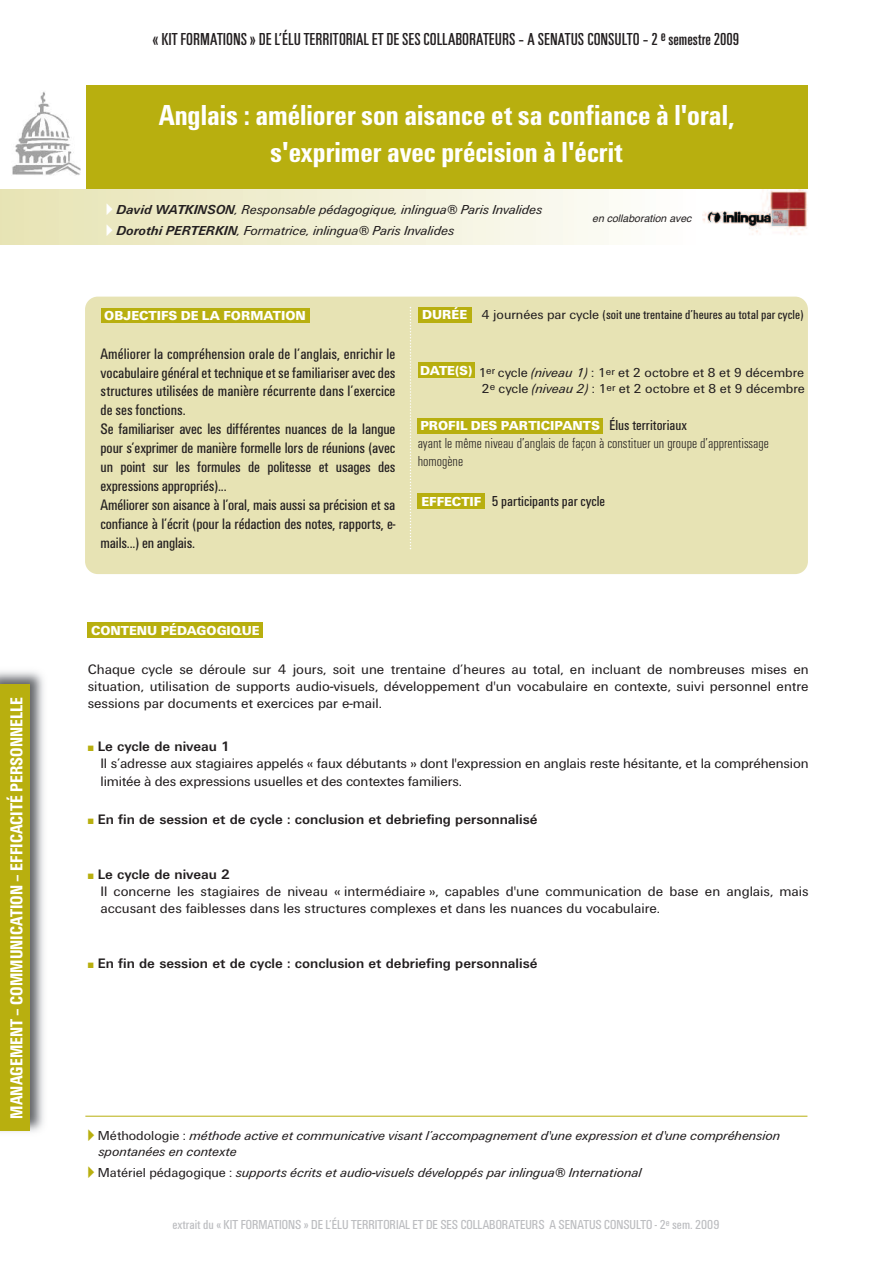
<style>
.page{position:relative;width:893px;height:1263px;background:#fff}
.page>*{position:absolute;margin:0;border:0;box-sizing:border-box;transform-origin:0 0}
.t1{font:700 condensed 30px/36px "Unitus T";color:#fff;text-align:center}
.t2{font:condensed 18px "Unitus T";color:#231f20}
.t3{font:700 condensed 18px "Unitus T";color:#fff}
.t4{font:condensed 15.75px/18.9px "Unitus T";letter-spacing:-.01em;color:#231f20}
.t5{font:300 condensed 15px/18px "Unitus T";color:#231f20}
.t6{font:condensed 15px "Unitus T";color:#231f20}
.t7{font:14.25px/17.1px "Unitus T";color:#231f20}
.t8{font:700 14.25px "Unitus T";color:#231f20}
.t9{font:italic 13.5px/16.5px "Unitus T";color:#231f20}
.t10{font:condensed 13.5px "Unitus T";color:#bcbdc0}
.t11{font:13.5px/16.2px "Unitus T";color:#231f20}
.t12{font:900 13.5px "Unitus T";color:#fff}
.t13{font:condensed 13.5px "Unitus T";color:#231f20}
.t14{font:italic 10.5px "Helvetica";color:#231f20}
.s1{font-family:"European Pi Three";font-style:normal;color:#fff}
.s2{font-weight:700}
.s3{font-stretch:normal}
.s4{font-style:italic}
.s5{font-size:10.5px}
.s6{font-family:"European Pi Three";font-style:normal;color:#b8af0f}
.s7{font-style:normal}
</style>
<div class="page">
<div style="left:0;top:174px;width:695px;height:71px;background:linear-gradient(to right,#e7e3b3,#fefefc)"></div>
<img style="left:703px;top:189px;width:105px;height:46px">
<div style="left:85px;top:297px;width:723px;height:277px;background:#e7e3b4;border-radius:13px"></div>
<div style="left:85px;top:85px;width:723px;height:104px;background:#b8af0f"></div>
<div style="left:101px;top:309px;width:209px;height:14px;background:#b8af0f"></div>
<div style="left:418px;top:362px;width:57px;height:16px;background:#b8af0f"></div>
<div style="left:418px;top:307px;width:53px;height:15px;background:#b8af0f"></div>
<div style="left:418px;top:493px;width:67px;height:16px;background:#b8af0f"></div>
<div style="left:418px;top:418px;width:185px;height:15px;background:#b8af0f"></div>
<div style="left:88px;top:623px;width:175px;height:15px;background:#b8af0f"></div>
<hr style="left:85px;top:1116px;width:722px;height:1px;background:#b8af0f">
<svg style="left:410px;top:307px;width:1px;height:242px"></svg>
<div style="left:0;top:85px;width:85px;height:104px;background:#fff"></div>
<img style="left:12px;top:91px;width:69px;height:84px">
<img style="left:0;top:671px;width:44px;height:461px">
<div style="left:0;top:685px;width:30px;height:446px;background:#b8af0f"></div>
<p class="t3" style="left:6px;top:1118px;width:423px;rotate:-90deg">MANAGEMENT – COMMUNICATION – EFFICACITÉ PERSONNELLE</p>
<p class="t2" style="left:153px;top:28px;width:588px">« KIT FORMATIONS » DEL’ÉLU TERRITORIAL ET DE SES COLLABORATEURS – A SENATUS CONSULTO–2 <sup>e</sup> semestre2009</p>
<h1 class="t1" style="left:159px;top:97px;width:577px">Anglais : améliorer son aisance et sa confiance à l'oral, s'exprimer avec précision à l'écrit</h1>
<p class="t9" style="left:106px;top:201px;width:438px"><span class="s1">-</span> <span class="s2">David WATKINSON</span>, Responsable pédagogique, inlingua® Paris Invalides</p>
<p class="t9" style="left:106px;top:222px;width:349px"><span class="s1">-</span> <span class="s2">Dorothi PERTERKIN</span>, Formatrice, inlingua® Paris Invalides</p>
<p class="t14" style="left:592px;top:212px;width:104px">en collaboration avec</p>
<p class="t12" style="left:422px;top:307px;width:47px">DURÉE</p>
<p class="t12" style="left:104px;top:308px;width:203px">OBJECTIFS DE LA FORMATION</p>
<p class="t13" style="left:482px;top:307px;width:323px"><span class="s3">4 journées par cycle</span> (soit une trentaine d’heures au total par cycle)</p>
<p class="t4" style="left:101px;top:344px;width:296px">Améliorer la compréhension orale de l’anglais, enrichir le vocabulaire général et technique et se familiariser avec des structures utilisées de manière récurrente dans l’exercice de ses fonctions.<br>Se familiariser avec les différentes nuances de la langue pour s’exprimer de manière formelle lors de réunions (avec un point sur les formules de politesse et usages des expressions appropriés)...<br>Améliorer son aisance à l’oral, mais aussi sa précision et sa confiance à l’écrit (pour la rédaction des notes, rapports, e&shy;mails...) en anglais.</p>
<p class="t12" style="left:420px;top:362px;width:54px">DATE(S)</p>
<p class="t11" style="left:478px;top:364px;width:328px">1<sup>er</sup> cycle <span class="s4">(niveau 1)</span> : 1<span class="s5">er</span> et 2 octobre et 8 et 9 décembre<br>2<sup>e</sup> cycle <span class="s4">(niveau 2)</span> : 1<span class="s5">er</span> et 2 octobre et 8 et 9 décembre</p>
<p class="t6" style="left:609px;top:416px;width:79px">Élus territoriaux</p>
<p class="t5" style="left:418px;top:434px;width:353px">ayant le même niveau d’anglais de façon à constituer un groupe d’apprentissage homogène</p>
<p class="t6" style="left:492px;top:492px;width:115px">5 participants par cycle</p>
<p class="t12" style="left:420px;top:417px;width:181px">PROFIL DES PARTICIPANTS</p>
<p class="t12" style="left:421px;top:493px;width:61px">EFFECTIF</p>
<p class="t12" style="left:91px;top:622px;width:170px">CONTENU PÉDAGOGIQUE</p>
<p class="t7" style="left:88px;top:660px;width:722px;text-align:justify">Chaque cycle se déroule sur 4 jours, soit une trentaine d’heures au total, en incluant de nombreuses mises en situation, utilisation de supports audio-visuels, développement d'un vocabulaire en contexte, suivi personnel entre sessions par documents et exercices par e-mail.</p>
<p class="t8" style="left:98px;top:738px;width:134px">Le cycle de niveau 1</p>
<p class="t7" style="left:101px;top:755px;width:710px">Il s’adresse aux stagiaires appelés « faux débutants » dont l'expression en anglais reste hésitante, et la compréhension limitée à des expressions usuelles et des contextes familiers.</p>
<p class="t8" style="left:98px;top:810px;width:441px">En fin de session et de cycle : conclusion et debriefing personnalisé</p>
<p class="t8" style="left:98px;top:866px;width:134px">Le cycle de niveau 2</p>
<p class="t7" style="left:101px;top:882px;width:710px">Il concerne les stagiaires de niveau « intermédiaire », capables d'une communication de base en anglais, mais accusant des faiblesses dans les structures complexes et dans les nuances du vocabulaire.</p>
<p class="t8" style="left:98px;top:955px;width:441px">En fin de session et de cycle : conclusion et debriefing personnalisé</p>
<p class="t9" style="left:98px;top:1127px;width:683px;text-indent:-11px"><span class="s6">-</span> <span class="s7">Méthodologie :</span> méthode active et communicative visant l’accompagnement d'une expression et d'une compréhension spontanées en contexte</p>
<p class="t9" style="left:88px;top:1164px;width:555px"><span class="s6">-</span> <span class="s7">Matériel pédagogique :</span> supports écrits et audio-visuels développés par inlingua® International</p>
<p class="t10" style="left:172px;top:1217px;width:548px">extrait du « KIT FORMATIONS » DE L’ÉLU TERRITORIAL ET DE SES COLLABORATEURS A SENATUS CONSULTO - 2<sup>e</sup> sem. 2009</p>
</div>
